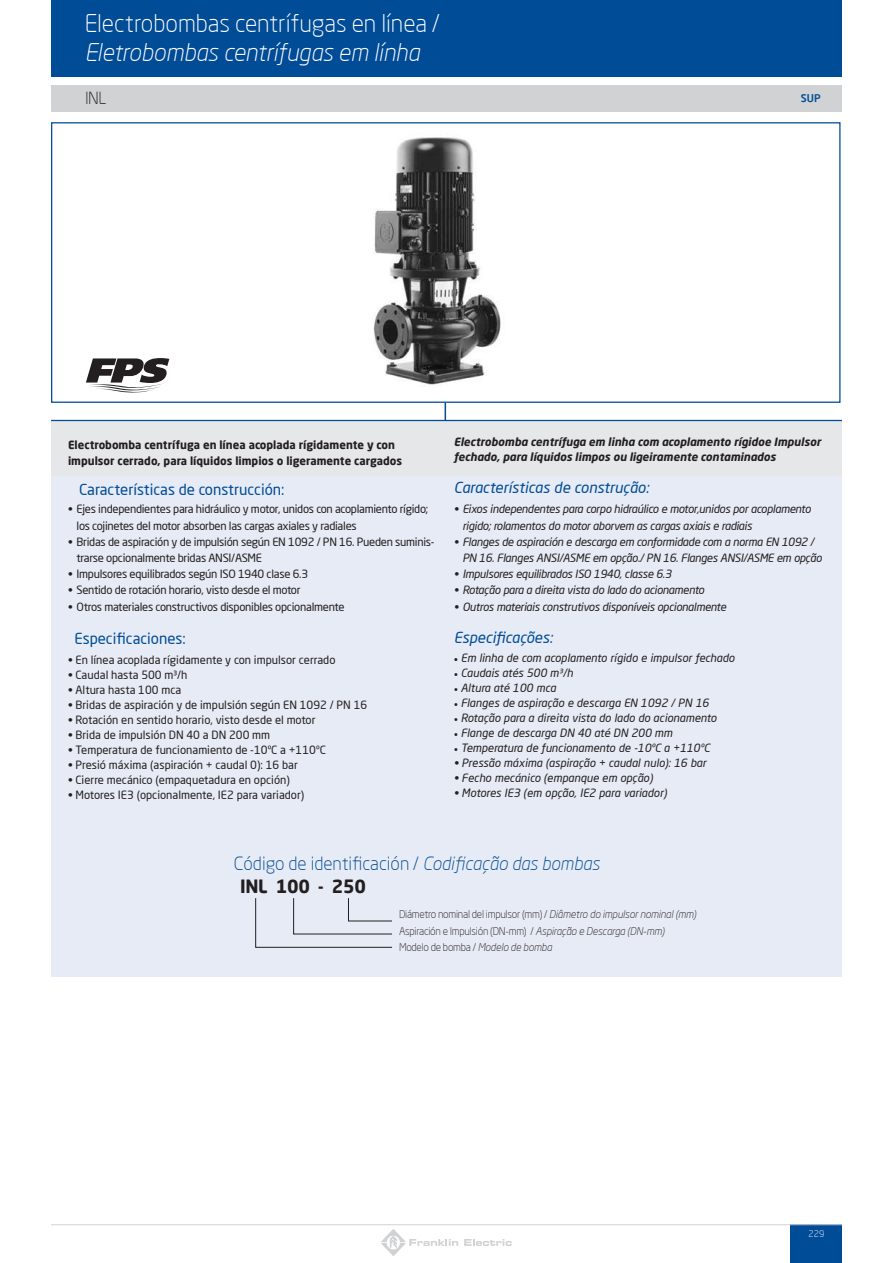
<style>
.page{position:relative;width:893px;height:1263px;background:#fff}
.page>*{position:absolute;margin:0;border:0;box-sizing:border-box;transform-origin:0 0}
.t1{font:300 24px "Neo Sans Pro";letter-spacing:-.005em;color:#fff}
.t2{font:italic 300 24px "Neo Sans Pro";letter-spacing:-.005em;color:#fff}
.t3{font:300 18px/23.5px "Neo Sans Pro";color:#004c97}
.t4{font:300 16.5px "Neo Sans Pro";color:#231f20}
.t5{font:15px "Neo Sans Pro";color:#004c97}
.t6{font:italic 15px "Neo Sans Pro";color:#004c97}
.t7{font:italic 11.25px/16.2px "Neo Sans Pro";letter-spacing:-.025em;color:#231f20}
.t8{font:11.25px "Neo Sans Pro";color:#231f20}
.t9{font:11.25px/16.2px "Neo Sans Pro";letter-spacing:-.025em;color:#231f20}
.t10{font:italic 11.25px "Neo Sans Pro";color:#231f20}
.t11{font:italic 700 11.25px/15px "Neo Sans W1 G";color:#231f20}
.t12{font:700 11.25px/16.2px "Neo Sans Pro";color:#231f20}
.t13{font:300 10.5px/16.2px "Neo Sans Pro";letter-spacing:-.025em;color:#231f20}
.t14{font:500 10.5px "Neo Sans Pro";color:#004c97}
.t15{font:300 9px "Neo Sans Pro";color:#fff}
.s1{font-family:"Minion Pro";font-style:normal}
.s2{font-family:"Minion Pro"}
.s3{font-style:italic}
.s4{font-weight:700;color:#231f20}
</style>
<div class="page">
<div style="left:791px;top:1224px;width:51px;height:39px;background:#004c97"></div>
<div style="left:51px;top:0;width:791px;height:77px;background:#004c97"></div>
<hr style="left:51px;top:1224px;width:791px;height:1px;background:#d1d2d4">
<svg style="left:464px;top:1239px;width:48px;height:7px"></svg>
<svg style="left:381px;top:1229px;width:77px;height:27px"></svg>
<div style="left:51px;top:422px;width:791px;height:55px;background:#e6e7e9"></div>
<div style="left:51px;top:476px;width:791px;height:501px;background:#e7ebf5"></div>
<img style="left:373px;top:137px;width:128px;height:250px">
<div style="left:51px;top:85px;width:791px;height:26px;background:#d1d2d4"></div>
<hr style="left:51px;top:420px;width:791px;height:1px;background:#004c97">
<svg style="left:445px;top:403px;width:1px;height:17px"></svg>
<svg style="left:86px;top:358px;width:83px;height:35px"></svg>
<svg style="left:255px;top:898px;width:137px;height:50px"></svg>
<h1 class="t1" style="left:85px;top:9px;width:357px">Electrobombas centrífugas en línea /</h1>
<h1 class="t2" style="left:85px;top:38px;width:337px">Eletrobombas centrífugas em línha</h1>
<h3 class="t4" style="left:85px;top:88px;width:23px">INL</h3>
<p class="t14" style="left:801px;top:91px;width:21px">SUP</p>
<p class="t12" style="left:68px;top:436px;width:336px">Electrobomba centrífuga en línea acoplada rígidamente y con impulsor cerrado, para líquidos limpios o ligeramente cargados</p>
<h3 class="t5" style="left:79px;top:480px;width:207px">Características de construcción:</h3>
<p class="t9" style="left:77px;top:501px;width:353px;text-indent:-9px">• Ejes independientes para hidráulico y motor, unidos con acoplamiento rígido; los cojinetes del motor absorben las cargas axiales y radiales</p>
<p class="t9" style="left:77px;top:533px;width:360px;text-indent:-9px">• Bridas de aspiración y de impulsión según EN 1092 / PN 16. Pueden suminis&shy;trarse opcionalmente bridas ANSI/ASME</p>
<p class="t9" style="left:68px;top:566px;width:242px">• Impulsores equilibrados según ISO 1940 clase 6.3</p>
<p class="t9" style="left:68px;top:582px;width:234px">• Sentido de rotación horario, visto desde el motor</p>
<p class="t9" style="left:68px;top:598px;width:278px">• Otros materiales constructivos disponibles opcionalmente</p>
<h3 class="t5" style="left:74px;top:629px;width:113px">Especificaciones:</h3>
<p class="t8" style="left:68px;top:653px;width:269px">• En línea acoplada rígidamente y con impulsor cerrado</p>
<p class="t8" style="left:68px;top:668px;width:121px">• Caudal hasta 500 m³/h</p>
<p class="t8" style="left:68px;top:683px;width:115px">• Altura hasta 100 mca</p>
<p class="t8" style="left:68px;top:698px;width:301px">• Bridas de aspiración y de impulsión según EN 1092 / PN 16</p>
<p class="t8" style="left:68px;top:713px;width:249px">• Rotación en sentido horario, visto desde el motor</p>
<p class="t8" style="left:68px;top:728px;width:204px">• Brida de impulsión DN 40 a DN 200 mm</p>
<p class="t8" style="left:68px;top:743px;width:259px">• Temperatura de funcionamiento de -10ºC a +110ºC</p>
<p class="t8" style="left:68px;top:758px;width:231px">• Presió máxima (aspiración + caudal 0): 16 bar</p>
<p class="t8" style="left:68px;top:773px;width:223px">• Cierre mecánico (empaquetadura en opción)</p>
<p class="t8" style="left:68px;top:788px;width:238px">• Motores IE3 (opcionalmente, IE2 para variador)</p>
<p class="t11" style="left:454px;top:434px;width:368px">Electrobomba centrífuga em linha com acoplamento rígidoe Impulsor fechado, para líquidos limpos ou ligeiramente contaminados</p>
<h3 class="t6" style="left:454px;top:478px;width:197px">Características de construção:</h3>
<p class="t7" style="left:462px;top:501px;width:350px;text-indent:-9px">• Eixos independentes para corpo hidraúlico e motor,unidos por acoplamento rigido; rolamentos do motor aborvem as cargas axiais e radiais</p>
<p class="t7" style="left:462px;top:533px;width:361px;text-indent:-9px">• Flanges de aspiración e descarga em conformidade com a norma EN 1092 /<br>PN 16. Flanges ANSI/ASME em opção./ PN 16. Flanges ANSI/ASME em opção</p>
<p class="t7" style="left:454px;top:566px;width:219px">• Impulsores equilibrados ISO 1940, classe 6.3</p>
<p class="t7" style="left:454px;top:582px;width:252px">• Rotação para a direita vista do lado do acionamento</p>
<p class="t7" style="left:454px;top:598px;width:274px">• Outros materiais construtivos disponíveis opcionalmente</p>
<h3 class="t6" style="left:454px;top:628px;width:100px">Especificações:</h3>
<p class="t10" style="left:454px;top:651px;width:282px"><span class="s1">•</span> Em linha de com acoplamento rígido e impulsor fechado</p>
<p class="t10" style="left:454px;top:666px;width:121px"><span class="s2">•</span> Caudais atés 500 m³/h</p>
<p class="t10" style="left:454px;top:681px;width:104px"><span class="s2">•</span> Altura até 100 mca</p>
<p class="t10" style="left:454px;top:696px;width:257px"><span class="s2">•</span> Flanges de aspiração e descarga EN 1092 / PN 16</p>
<p class="t10" style="left:454px;top:711px;width:264px"><span class="s2">•</span> Rotação para a direita vista do lado do acionamento</p>
<p class="t10" style="left:454px;top:726px;width:220px"><span class="s2">•</span> Flange de descarga DN 40 até DN 200 mm</p>
<p class="t10" style="left:454px;top:741px;width:257px"><span class="s2">•</span> Temperatura de funcionamento de -10ºC a +110ºC</p>
<p class="t10" style="left:454px;top:756px;width:254px">• Pressão máxima (aspiração + caudal nulo): 16 bar</p>
<p class="t10" style="left:454px;top:771px;width:200px">• Fecho mecánico (empanque em opção)</p>
<p class="t10" style="left:454px;top:786px;width:215px">• Motores IE3 (em opção, IE2 para variador)</p>
<h2 class="t3" style="left:240px;top:851px;width:361px;text-indent:-6px">Código de identificación / <span class="s3">Codificação das bombas<br></span><span class="s4">INL 100 - 250</span></h2>
<p class="t13" style="left:399px;top:906px;width:299px">Diámetro nominal del impulsor (mm) / <span class="s3">Diâmetro do impulsor nominal (mm)<br></span>Aspiración e Impulsión (DN-mm) / <span class="s3">Aspiração e Descarga (DN-mm)<br></span>Modelo de bomba / <span class="s3">Modelo de bomba</span></p>
<p class="t15" style="left:809px;top:1229px;width:17px">229</p>
</div>
